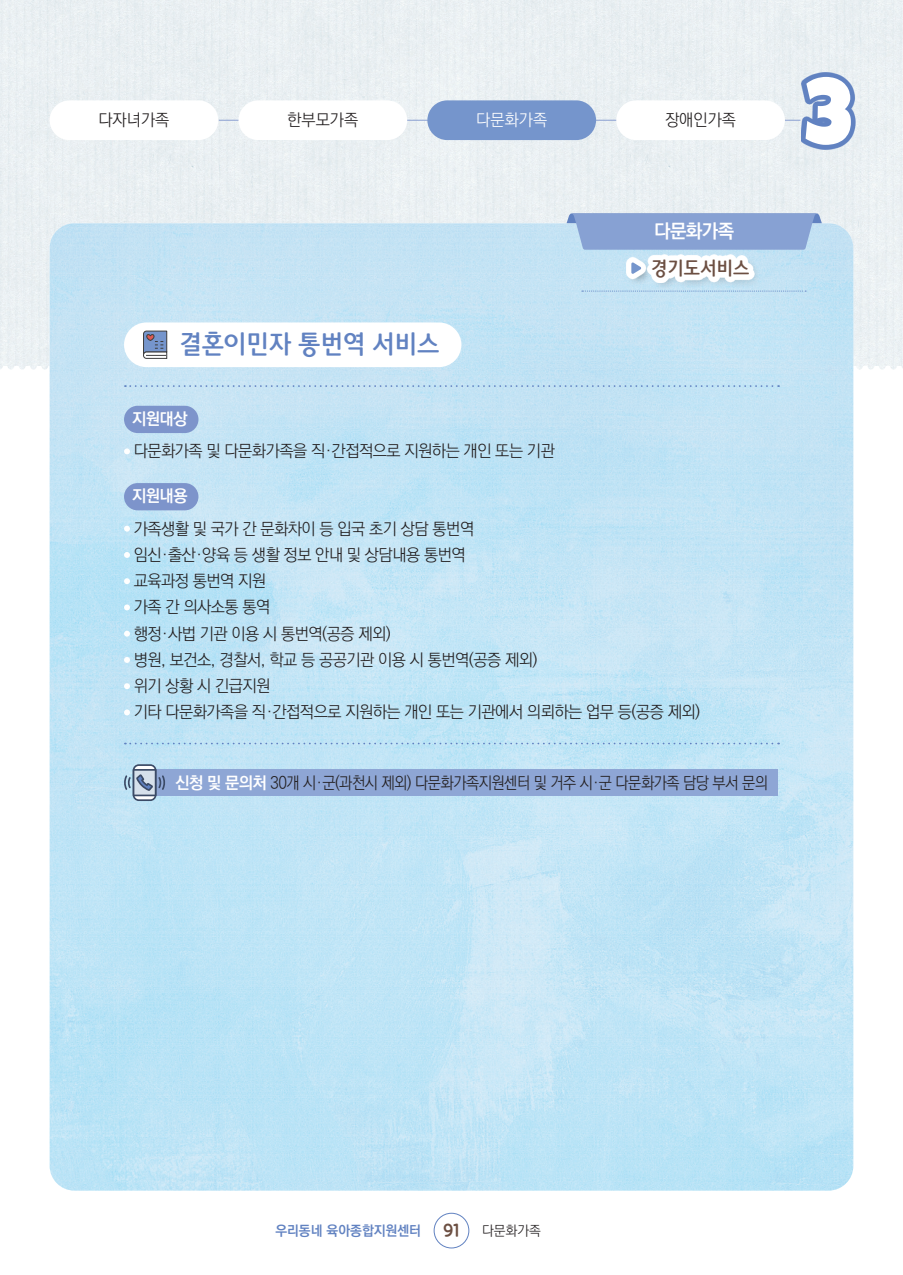
<style>
.page{position:relative;width:903px;height:1275px;background:#fff}
.page>*{position:absolute;margin:0;border:0;box-sizing:border-box;transform-origin:0 0}
.t1{font:26.25px "Rix J Gulim M";letter-spacing:-.03em;color:#6182c1}
.t2{font:19.25px "Rix J Gulim M";letter-spacing:-.03em;color:#6c4f42}
.t3{font:700 19.25px "Ko Pub Dotum";letter-spacing:-.03em;color:#fff}
.t4{font:17.5px "ic TT Sunflower R";color:#6c4f42}
.t5{font:300 16.62px "Ko Pub Dotum";letter-spacing:-.03em;color:#231f20}
.t6{font:300 16.62px "Ko Pub Dotum";letter-spacing:-.03em;color:#231f20;scale:.91 1}
.t7{font:700 16.62px "Ko Pub Dotum";letter-spacing:-.03em;color:#fff}
.t8{font:300 16.62px "Ko Pub Dotum";color:#fff}
.t9{font:700 13.83px "Ko Pub Dotum";color:#6182c1}
.t10{font:300 13.83px "Ko Pub Dotum";color:#231f20}
.s1{font-weight:700;color:#fff}
</style>
<div class="page">
<div style="left:0;top:0;width:499px;height:370px;background:#eaf0f3"></div>
<img style="left:50px;top:223px;width:803px;height:968px">
<hr style="left:219px;top:120px;width:581px;height:1px;background:#8a9fd1">
<div style="left:50px;top:100px;width:168px;height:40px;background:#fff;border-radius:20px"></div>
<div style="left:616px;top:100px;width:169px;height:40px;background:#fff;border-radius:20px"></div>
<div style="left:427px;top:100px;width:169px;height:40px;background:#7595cc;border-radius:20px"></div>
<div style="left:238px;top:100px;width:169px;height:40px;background:#fff;border-radius:20px"></div>
<div style="left:434px;top:1213px;width:35px;height:35px;border:1px solid #6182c1;border-radius:50%"></div>
<svg style="left:567px;top:213px;width:255px;height:37px;background:#8ca6d5"></svg>
<svg style="left:801px;top:72px;width:54px;height:78px"></svg>
<svg style="left:805px;top:77px;width:46px;height:68px"></svg>
<div style="left:124px;top:322px;width:337px;height:45px;background:#fff;border-radius:22px"></div>
<svg style="left:143px;top:330px;width:25px;height:29px"></svg>
<div style="left:136px;top:769px;width:642px;height:27px;background:#8ea6d5"></div>
<svg style="left:123px;top:764px;width:43px;height:37px"></svg>
<div style="left:124px;top:406px;width:74px;height:27px;background:#7d94cb;border-radius:14px"></div>
<svg style="left:124px;top:448px;width:6px;height:6px"></svg>
<div style="left:124px;top:483px;width:74px;height:27px;background:#7d94cb;border-radius:14px"></div>
<svg style="left:124px;top:526px;width:6px;height:6px"></svg>
<svg style="left:124px;top:552px;width:6px;height:6px"></svg>
<svg style="left:124px;top:578px;width:6px;height:6px"></svg>
<svg style="left:124px;top:604px;width:6px;height:6px"></svg>
<svg style="left:124px;top:631px;width:6px;height:6px"></svg>
<svg style="left:124px;top:657px;width:6px;height:6px"></svg>
<svg style="left:124px;top:683px;width:6px;height:6px"></svg>
<svg style="left:124px;top:709px;width:6px;height:6px"></svg>
<svg style="left:125px;top:385px;width:654px;height:2px"></svg>
<svg style="left:125px;top:743px;width:654px;height:1px"></svg>
<div style="left:626px;top:255px;width:136px;height:36px;background:#c2e2f3"></div>
<svg style="left:626px;top:255px;width:128px;height:28px;background:#f1f7fa"></svg>
<svg style="left:631px;top:262px;width:10px;height:12px"></svg>
<svg style="left:582px;top:291px;width:224px;height:1px"></svg>
<p class="t5" style="left:98px;top:112px;width:73px">다자녀가족</p>
<p class="t5" style="left:287px;top:112px;width:73px">한부모가족</p>
<p class="t8" style="left:476px;top:112px;width:73px">다문화가족</p>
<p class="t5" style="left:665px;top:112px;width:73px">장애인가족</p>
<p class="t3" style="left:654px;top:221px;width:81px">다문화가족</p>
<p class="t1" style="left:179px;top:330px;width:262px">결혼이민자 통번역 서비스</p>
<p class="t2" style="left:651px;top:258px;width:101px">경기도서비스</p>
<p class="t7" style="left:132px;top:410px;width:57px">지원대상</p>
<p class="t5" style="left:134px;top:443px;width:423px">다문화가족 및 다문화가족을 직·간접적으로 지원하는 개인 또는 기관</p>
<p class="t7" style="left:132px;top:488px;width:57px">지원내용</p>
<p class="t5" style="left:134px;top:520px;width:342px">가족생활 및 국가 간 문화차이 등 입국 초기 상담 통번역</p>
<p class="t5" style="left:134px;top:546px;width:333px">임신·출산·양육 등 생활 정보 안내 및 상담내용 통번역</p>
<p class="t5" style="left:134px;top:573px;width:134px">교육과정 통번역 지원</p>
<p class="t5" style="left:134px;top:599px;width:138px">가족 간 의사소통 통역</p>
<p class="t5" style="left:134px;top:625px;width:259px">행정·사법 기관 이용 시 통번역(공증 제외)</p>
<p class="t5" style="left:134px;top:651px;width:405px">병원, 보건소, 경찰서, 학교 등 공공기관 이용 시 통번역(공증 제외)</p>
<p class="t5" style="left:134px;top:678px;width:138px">위기 상황 시 긴급지원</p>
<p class="t5" style="left:134px;top:704px;width:568px">기타 다문화가족을 직·간접적으로 지원하는 개인 또는 기관에서 의뢰하는 업무 등(공증 제외)</p>
<p class="t6" style="left:175px;top:774px;width:653px"><span class="s1">신청 및 문의처</span> 30개 시·군(과천시 제외) 다문화가족지원센터 및 거주 시·군 다문화가족 담당 부서 문의</p>
<p class="t9" style="left:275px;top:1223px;width:147px">우리동네 육아종합지원센터</p>
<p class="t4" style="left:443px;top:1221px;width:18px">91</p>
<p class="t10" style="left:482px;top:1224px;width:61px">다문화가족</p>
</div>
